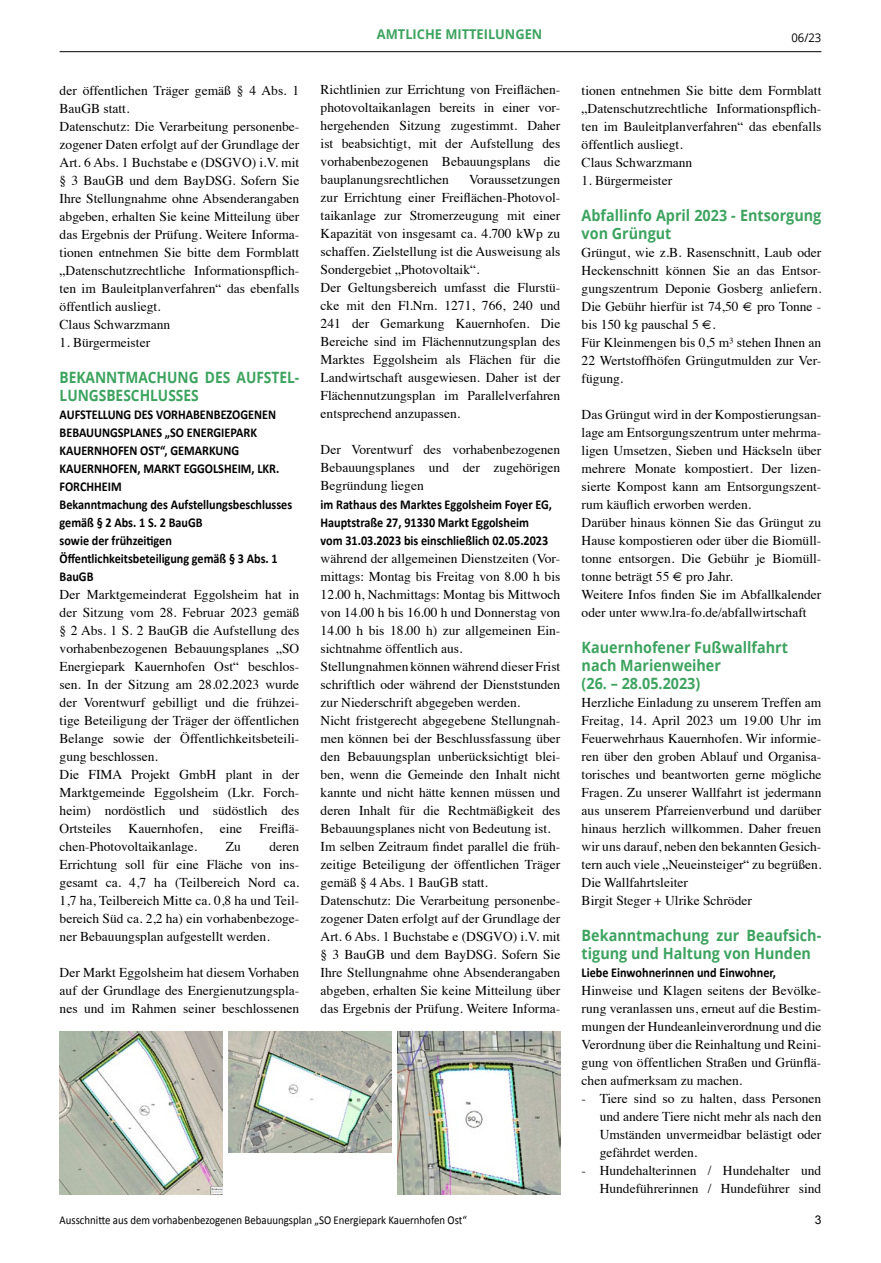
<style>
.page{position:relative;width:881px;height:1263px;background:#fff}
.page>*{position:absolute;margin:0;border:0;box-sizing:border-box;transform-origin:0 0}
.t1{font:700 15.6px/18px "Open Sans";color:#3da35f;scale:.92 1}
.t2{font:700 15.6px/18px "Open Sans";color:#3da35f;scale:.88 1}
.t3{font:13.5px/18px "Times";color:#000}
.t4{font:700 13.5px/18px "Calibri";color:#000;scale:.9 1}
.t5{font:700 13.5px "Open Sans";color:#3da35f;scale:.95 1}
.t6{font:12px "Calibri";color:#000;scale:.9 1}
.t7{font:12px "Open Sans";color:#000;scale:.94 1}
.t8{font:12px "Arial";color:#000}
</style>
<div class="page">
<hr style="left:60px;top:51px;width:761px;height:1px;background:#000">
<img style="left:60px;top:1032px;width:163px;height:163px">
<img style="left:228px;top:1032px;width:163px;height:120px">
<img style="left:397px;top:1032px;width:163px;height:163px">
<p class="t3" style="left:60px;top:80px;width:241px">der öffentlichen Träger gemäß § 4 Abs. 1<br>BauGB statt.<br>Datenschutz: Die Verarbeitung personenbe&shy;zogener Daten erfolgt auf der Grundlage der Art. 6 Abs. 1 Buchstabe e (DSGVO) i.V. mit § 3 BauGB und dem BayDSG. Sofern Sie Ihre Stellungnahme ohne Absenderangaben abgeben, erhalten Sie keine Mitteilung über das Ergebnis der Prüfung. Weitere Informa&shy;tionen entnehmen Sie bitte dem Formblatt „Datenschutzrechtliche Informationspflich&shy;ten im Bauleitplanverfahren“ das ebenfalls öffentlich ausliegt.<br>Claus Schwarzmann</p>
<p class="t3" style="left:60px;top:332px;width:92px">1. Bürgermeister</p>
<p class="t2" style="left:60px;top:367px;width:274px">BEKANNTMACHUNG DES AUFSTEL-<br>LUNGSBESCHLUSSES</p>
<p class="t4" style="left:60px;top:405px;width:260px">AUFSTELLUNG DES VORHABENBEZOGENEN<br>BEBAUUNGSPLANES „SO ENERGIEPARK<br>KAUERNHOFEN OST“, GEMARKUNG<br>KAUERNHOFEN, MARKT EGGOLSHEIM, LKR.<br>FORCHHEIM<br>Bekanntmachung des Aufstellungsbeschlusses gemäß § 2 Abs. 1 S. 2 BauGB<br>sowie der frühzeitigen<br>Öffentlichkeitsbeteiligung gemäß § 3 Abs. 1<br>BauGB</p>
<p class="t3" style="left:60px;top:584px;width:241px">Der Marktgemeinderat Eggolsheim hat in der Sitzung vom 28. Februar 2023 gemäß § 2 Abs. 1 S. 2 BauGB die Aufstellung des vorhabenbezogenen Bebauungsplanes „SO Energiepark Kauernhofen Ost“ beschlos&shy;sen. In der Sitzung am 28.02.2023 wurde der Vorentwurf gebilligt und die frühzei&shy;tige Beteiligung der Träger der öffentlichen Belange sowie der Öffentlichkeitsbeteili&shy;gung beschlossen.<br>Die FIMA Projekt GmbH plant in der Marktgemeinde Eggolsheim (Lkr. Forch&shy;heim) nordöstlich und südöstlich des Ortsteiles</p>
<p class="t3" style="left:129px;top:818px;width:75px">Kauernhofen,</p>
<p class="t3" style="left:220px;top:818px;width:24px">eine</p>
<p class="t3" style="left:259px;top:818px;width:41px">Freiflä-</p>
<p class="t3" style="left:60px;top:836px;width:139px">chen-Photovoltaikanlage.</p>
<p class="t3" style="left:226px;top:836px;width:16px">Zu</p>
<p class="t3" style="left:60px;top:836px;width:241px;text-align:justify;text-indent:210px">deren Errichtung soll für eine Fläche von ins&shy;gesamt ca. 4,7 ha (Teilbereich Nord ca.<br>1,7 ha, Teilbereich Mitte ca. 0,8 ha und Teil&shy;bereich Süd ca. 2,2 ha) ein vorhabenbezoge&shy;ner Bebauungsplan aufgestellt werden.</p>
<p class="t3" style="left:60px;top:962px;width:241px;text-align:justify">Der Markt Eggolsheim hat diesem Vorhaben auf der Grundlage des Energienutzungspla&shy;nes und im Rahmen seiner beschlossenen</p>
<p class="t5" style="left:377px;top:25px;width:175px">AMTLICHE MITTEILUNGEN</p>
<p class="t3" style="left:320px;top:80px;width:241px;text-align:justify">Richtlinien zur Errichtung von Freiflächen&shy;photovoltaikanlagen bereits in einer vor&shy;hergehenden Sitzung zugestimmt. Daher ist beabsichtigt, mit der Aufstellung des vorhabenbezogenen Bebauungsplans die bauplanungsrechtlichen</p>
<p class="t3" style="left:320px;top:170px;width:241px;text-indent:148px">Voraussetzungen zur Errichtung einer Freiflächen-Photovol&shy;taikanlage zur Stromerzeugung mit einer Kapazität von insgesamt ca. 4.700 kWp zu schaffen. Zielstellung ist die Ausweisung als Sondergebiet „Photovoltaik“.<br>Der Geltungsbereich umfasst die Flurstü&shy;cke mit den Fl.Nrn. 1271, 766, 240 und 241 der Gemarkung Kauernhofen. Die Bereiche sind im Flächennutzungsplan des Marktes Eggolsheim als Flächen für die Landwirtschaft ausgewiesen. Daher ist der Flächennutzungsplan im Parallelverfahren entsprechend anzupassen.</p>
<p class="t3" style="left:320px;top:440px;width:241px;text-align:justify">Der Vorentwurf des vorhabenbezogenen Bebauungsplanes und der zugehörigen Begründung liegen</p>
<p class="t4" style="left:320px;top:495px;width:258px">im Rathaus des Marktes Eggolsheim Foyer EG,<br>Hauptstraße 27, 91330 Markt Eggolsheim vom 31.03.2023 bis einschließlich 02.05.2023</p>
<p class="t3" style="left:320px;top:548px;width:241px">während der allgemeinen Dienstzeiten (Vor&shy;mittags: Montag bis Freitag von 8.00 h bis 12.00 h, Nachmittags: Montag bis Mittwoch von 14.00 h bis 16.00 h und Donnerstag von 14.00 h bis 18.00 h) zur allgemeinen Ein&shy;sichtnahme öffentlich aus.<br>Stellungnahmen können während dieser Frist schriftlich oder während der Dienststunden zur Niederschrift abgegeben werden.<br>Nicht fristgerecht abgegebene Stellungnah&shy;men können bei der Beschlussfassung über den Bebauungsplan unberücksichtigt blei&shy;ben, wenn die Gemeinde den Inhalt nicht kannte und nicht hätte kennen müssen und deren Inhalt für die Rechtmäßigkeit des Bebauungsplanes nicht von Bedeutung ist.<br>Im selben Zeitraum findet parallel die früh&shy;zeitige Beteiligung der öffentlichen Träger gemäß § 4 Abs. 1 BauGB statt.<br>Datenschutz: Die Verarbeitung personenbe&shy;zogener Daten erfolgt auf der Grundlage der Art. 6 Abs. 1 Buchstabe e (DSGVO) i.V. mit § 3 BauGB und dem BayDSG. Sofern Sie Ihre Stellungnahme ohne Absenderangaben abgeben, erhalten Sie keine Mitteilung über das Ergebnis der Prüfung. Weitere Informa-</p>
<p class="t7" style="left:791px;top:30px;width:33px">06/23</p>
<p class="t3" style="left:581px;top:80px;width:241px">tionen entnehmen Sie bitte dem Formblatt „Datenschutzrechtliche Informationspflich&shy;ten im Bauleitplanverfahren“ das ebenfalls öffentlich ausliegt.<br>Claus Schwarzmann</p>
<p class="t3" style="left:581px;top:170px;width:92px">1. Bürgermeister</p>
<p class="t1" style="left:581px;top:205px;width:262px">Abfallinfo April 2023 - Entsorgung von Grüngut</p>
<p class="t3" style="left:581px;top:242px;width:241px">Grüngut, wie z.B. Rasenschnitt, Laub oder Heckenschnitt können Sie an das Entsor&shy;gungszentrum Deponie Gosberg anliefern.<br>Die Gebühr hierfür ist 74,50 € pro Tonne - bis 150 kg pauschal 5 €.<br>Für Kleinmengen bis 0,5 m³ stehen Ihnen an 22 Wertstoffhöfen Grüngutmulden zur Ver&shy;fügung.</p>
<p class="t3" style="left:581px;top:404px;width:241px">Das Grüngut wird in der Kompostierungsan&shy;lage am Entsorgungszentrum unter mehrma&shy;ligen Umsetzen, Sieben und Häckseln über mehrere Monate kompostiert. Der lizen&shy;sierte Kompost kann am Entsorgungszent&shy;rum käuflich erworben werden.<br>Darüber hinaus können Sie das Grüngut zu Hause kompostieren oder über die Biomüll&shy;tonne entsorgen. Die Gebühr je Biomüll&shy;tonne beträgt 55 € pro Jahr.<br>Weitere Infos finden Sie im Abfallkalender oder unter www.lra-fo.de/abfallwirtschaft</p>
<p class="t1" style="left:581px;top:637px;width:226px">Kauernhofener Fußwallfahrt nach Marienweiher<br>(26. – 28.05.2023)</p>
<p class="t3" style="left:581px;top:692px;width:241px">Herzliche Einladung zu unserem Treffen am Freitag, 14. April 2023 um 19.00 Uhr im Feuerwehrhaus Kauernhofen. Wir informie&shy;ren über den groben Ablauf und Organisa&shy;torisches und beantworten gerne mögliche Fragen. Zu unserer Wallfahrt ist jedermann aus unserem Pfarreienverbund und darüber hinaus herzlich willkommen. Daher freuen wir uns darauf, neben den bekannten Gesich&shy;tern auch viele „Neueinsteiger“ zu begrüßen.<br>Die Wallfahrtsleiter<br>Birgit Steger + Ulrike Schröder</p>
<p class="t1" style="left:581px;top:925px;width:262px">Bekanntmachung zur Beaufsich&shy;tigung und Haltung von Hunden</p>
<p class="t4" style="left:581px;top:963px;width:217px">Liebe Einwohnerinnen und Einwohner,</p>
<p class="t3" style="left:581px;top:980px;width:241px;text-align:justify">Hinweise und Klagen seitens der Bevölke&shy;rung veranlassen uns, erneut auf die Bestim&shy;mungen der Hundeanleinverordnung und die Verordnung über die Reinhaltung und Reini&shy;gung von öffentlichen Straßen und Grünflä&shy;chen aufmerksam zu machen.</p>
<p class="t3" style="left:599px;top:1088px;width:223px;text-align:justify;text-indent:-18px">- Tiere sind so zu halten, dass Personen und andere Tiere nicht mehr als nach den Umständen unvermeidbar belästigt oder gefährdet werden.</p>
<p class="t3" style="left:581px;top:1160px;width:241px;text-align:right">- Hundehalterinnen / Hundehalter und<br>Hundeführerinnen / Hundeführer sind</p>
<p class="t6" style="left:60px;top:1212px;width:454px">Ausschnitte aus dem vorhabenbezogenen Bebauungsplan „SO Energiepark Kauernhofen Ost“</p>
<p class="t8" style="left:814px;top:1211px;width:8px">3</p>
</div>
